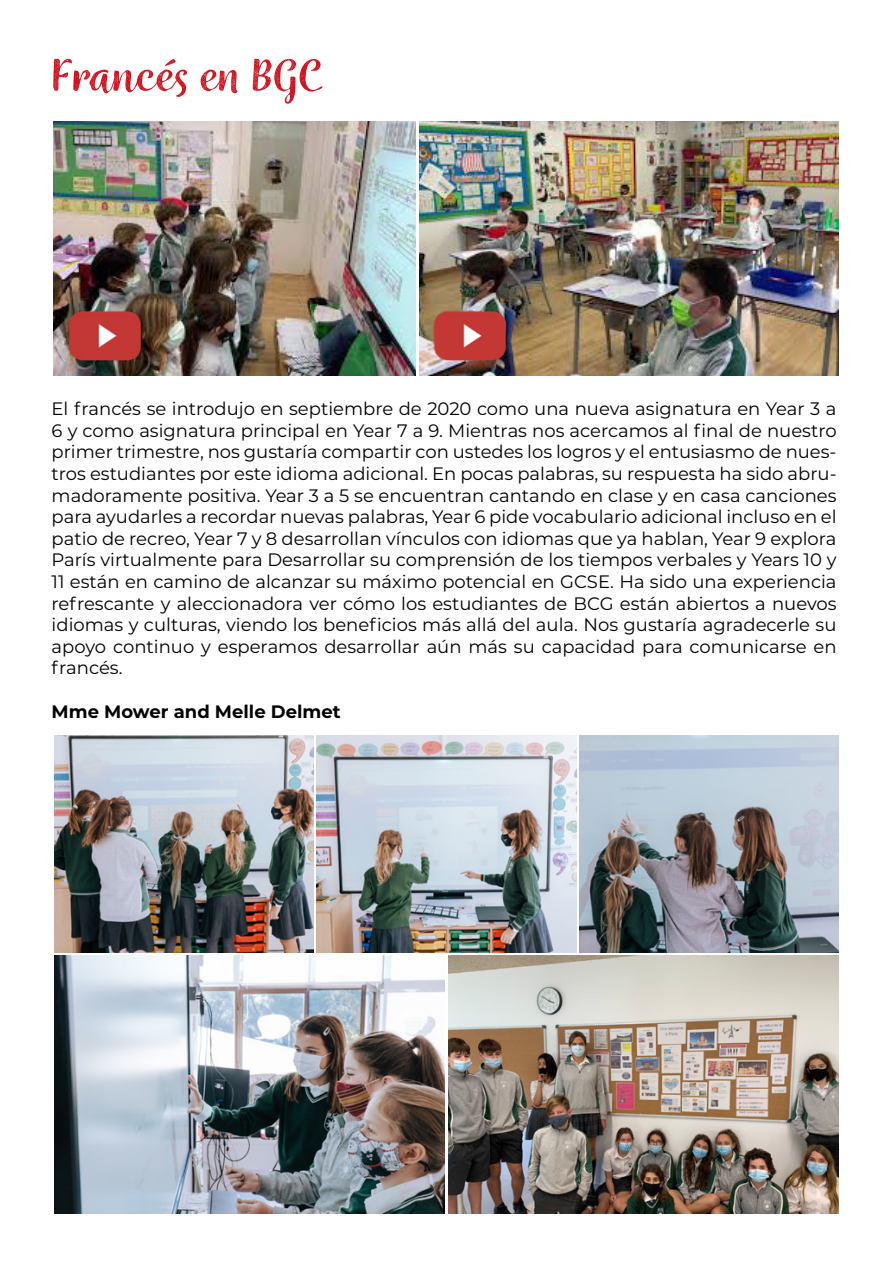
<style>
.page{position:relative;width:893px;height:1263px;background:#fff}
.page>*{position:absolute;margin:0;border:0;box-sizing:border-box;transform-origin:0 0}
.t1{font:52.5px "Wreath Hal Med";color:#d21420}
.t2{font:18px/21.6px "Montserrat";color:#000;text-align:justify}
.t3{font:700 18px "Montserrat";color:#000}
</style>
<div class="page">
<img style="left:54px;top:736px;width:260px;height:216px">
<img style="left:317px;top:736px;width:259px;height:216px">
<img style="left:579px;top:736px;width:260px;height:216px">
<img style="left:54px;top:956px;width:391px;height:257px">
<img style="left:448px;top:956px;width:391px;height:257px">
<img style="left:53px;top:122px;width:363px;height:254px">
<img style="left:67px;top:297px;width:77px;height:77px">
<img style="left:419px;top:122px;width:419px;height:254px">
<img style="left:432px;top:297px;width:77px;height:77px">
<h1 class="t1" style="left:52px;top:42px;width:274px">Francés en BGC</h1>
<p class="t2" style="left:52px;top:397px;width:786px">El francés se introdujo en septiembre de 2020 como una nueva asignatura en Year 3 a 6 y como asignatura principal en Year 7 a 9. Mientras nos acercamos al final de nuestro primer trimestre, nos gustaría compartir con ustedes los logros y el entusiasmo de nues&shy;tros estudiantes por este idioma adicional. En pocas palabras, su respuesta ha sido abru&shy;madoramente positiva. Year 3 a 5 se encuentran cantando en clase y en casa canciones para ayudarles a recordar nuevas palabras, Year 6 pide vocabulario adicional incluso en el patio de recreo, Year 7 y 8 desarrollan vínculos con idiomas que ya hablan, Year 9 explora París virtualmente para Desarrollar su comprensión de los tiempos verbales y Years 10 y 11 están en camino de alcanzar su máximo potencial en GCSE. Ha sido una experiencia refrescante y aleccionadora ver cómo los estudiantes de BCG están abiertos a nuevos idiomas y culturas, viendo los beneficios más allá del aula. Nos gustaría agradecerle su apoyo continuo y esperamos desarrollar aún más su capacidad para comunicarse en francés.</p>
<p class="t3" style="left:52px;top:698px;width:291px">Mme Mower and Melle Delmet</p>
</div>
